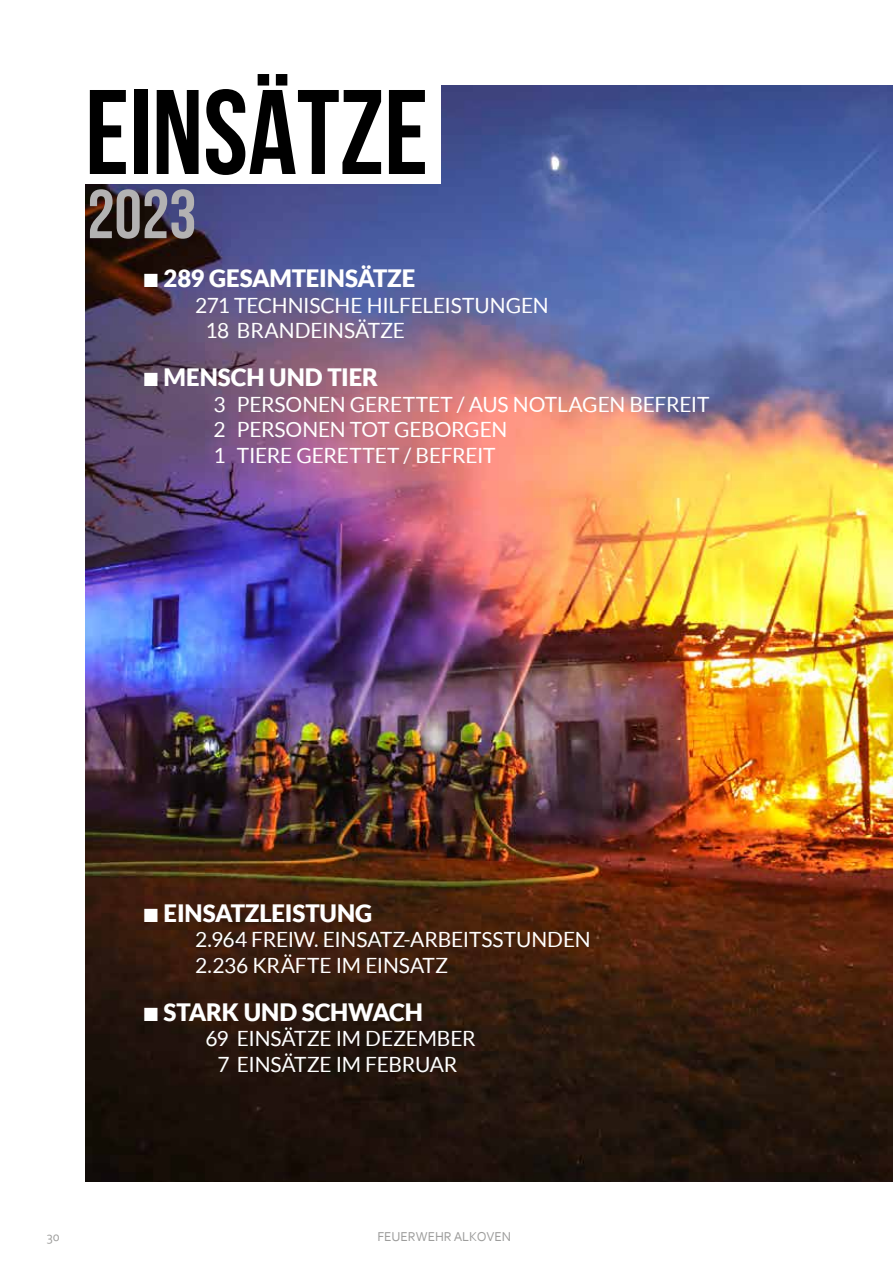
<style>
.page{position:relative;width:893px;height:1263px;background:#fff}
.page>*{position:absolute;margin:0;border:0;box-sizing:border-box;transform-origin:0 0}
.t1{font:700 120px "Bebas Neue";color:#000}
.t2{font:700 69px "Bebas Neue";color:#b3b2b2}
.t3{font:900 24px "Lato";letter-spacing:-.005em;color:#fff}
.t4{font:21px/25.5px "Lato";letter-spacing:-.01em;color:#fff}
.t5{font:13.5px "Corbel";letter-spacing:-.005em;color:#9d9d9c}
.s1{font-family:"Arial";font-size:28.5px}
</style>
<div class="page">
<img style="left:86px;top:85px;width:807px;height:1097px">
<div style="left:85px;top:84px;width:355px;height:99px;background:#fff"></div>
<h1 class="t1" style="left:85px;top:67px;width:345px">EINSÄTZE</h1>
<h2 class="t2" style="left:87px;top:176px;width:111px">2023</h2>
<p class="t3" style="left:142px;top:264px;width:274px"><span class="s1">■</span> 289 GESAMTEINSÄTZE</p>
<p class="t4" style="left:205px;top:292px;width:345px;text-indent:-10px">271 TECHNISCHE HILFELEISTUNGEN<br>18 BRANDEINSÄTZE</p>
<p class="t3" style="left:142px;top:363px;width:237px"><span class="s1">■</span> MENSCH UND TIER</p>
<p class="t4" style="left:214px;top:391px;width:497px">3 PERSONEN GERETTET / AUS NOTLAGEN BEFREIT<br>2 PERSONEN TOT GEBORGEN<br>1 TIERE GERETTET / BEFREIT</p>
<p class="t3" style="left:142px;top:899px;width:231px"><span class="s1">■</span> EINSATZLEISTUNG</p>
<p class="t4" style="left:195px;top:927px;width:397px">2.964 FREIW. EINSATZ-ARBEITSSTUNDEN<br>2.236 KRÄFTE IM EINSATZ</p>
<p class="t3" style="left:142px;top:998px;width:282px"><span class="s1">■</span> STARK UND SCHWACH</p>
<p class="t4" style="left:205px;top:1026px;width:272px;text-align:center">69 EINSÄTZE IM DEZEMBER<br>7 EINSÄTZE IM FEBRUAR</p>
<p class="t5" style="left:47px;top:1228px;width:14px">30</p>
<p class="t5" style="left:377px;top:1228px;width:135px">FEUERWEHR ALKOVEN</p>
</div>
